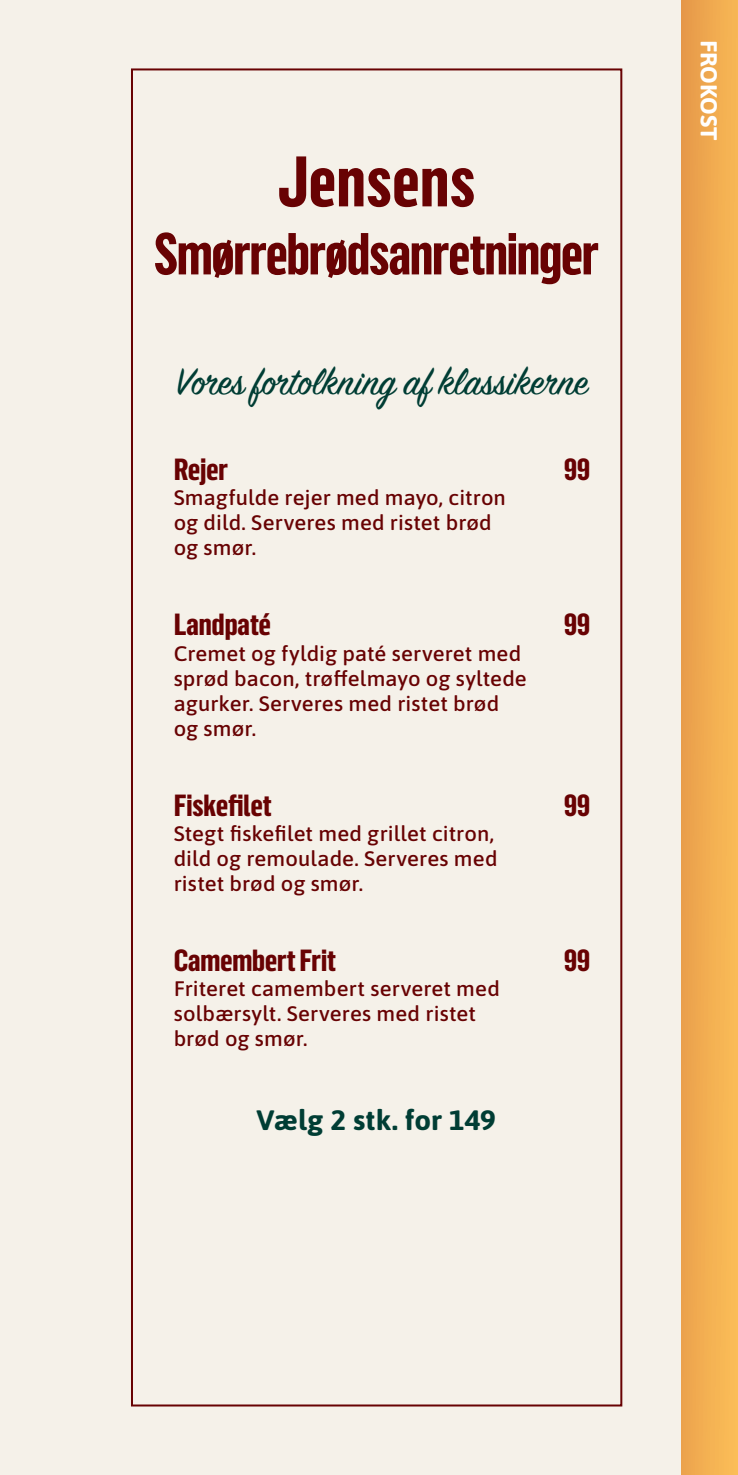
<style>
.page{position:relative;width:738px;height:1475px;background:#fff}
.page>*{position:absolute;margin:0;border:0;box-sizing:border-box;transform-origin:0 0}
.t1{font:700 70px "Flama Cond";letter-spacing:-.005em;color:#680203}
.t2{font:700 58px "Flama Cond";letter-spacing:-.035em;color:#680203}
.t3{font:42px "Sign Painter House Script";color:#003d34}
.t4{font:700 30px "Flama Cond";letter-spacing:-.02em;color:#680203;scale:1.05 1}
.t5{font:700 28px "Asap";color:#003d34;scale:1.05 1}
.t6{font:700 23px "Asap";letter-spacing:-.005em;color:#fff;scale:1.05 1}
.t7{font:500 21px/25px "Asap";letter-spacing:.005em;color:#680203;scale:1.05 1}
</style>
<div class="page">
<div style="left:0;top:0;width:737px;height:1474px;background:#f5f1e9"></div>
<div style="left:680px;top:0;width:57px;height:1474px;background:linear-gradient(to right,#e89c4b,#fabb57)"></div>
<h1 class="t1" style="left:277px;top:135px;width:199px">Jensens</h1>
<h2 class="t2" style="left:153px;top:215px;width:446px">Smørrebrødsanretninger</h2>
<h3 class="t3" style="left:176px;top:355px;width:413px">Vores fortolkning af klassikerne</h3>
<h3 class="t4" style="left:173px;top:449px;width:53px">Rejer</h3>
<h3 class="t4" style="left:563px;top:449px;width:27px">99</h3>
<p class="t7" style="left:173px;top:484px;width:317px">Smagfulde rejer med mayo, citron og dild. Serveres med ristet brød og smør.</p>
<h3 class="t4" style="left:173px;top:604px;width:94px">Landpaté</h3>
<h3 class="t4" style="left:563px;top:604px;width:27px">99</h3>
<p class="t7" style="left:173px;top:639px;width:337px">Cremet og fyldig paté serveret med sprød bacon, trøffelmayo og syltede agurker. Serveres med ristet brød og smør.</p>
<h3 class="t4" style="left:173px;top:784px;width:95px">Fiskefilet</h3>
<h3 class="t4" style="left:563px;top:784px;width:27px">99</h3>
<p class="t7" style="left:173px;top:819px;width:309px">Stegt fiskefilet med grillet citron, dild og remoulade. Serveres med ristet brød og smør.</p>
<h3 class="t4" style="left:173px;top:939px;width:156px">Camembert Frit</h3>
<h3 class="t4" style="left:563px;top:939px;width:27px">99</h3>
<p class="t7" style="left:173px;top:974px;width:312px">Friteret camembert serveret med solbærsylt. Serveres med ristet brød og smør.</p>
<h3 class="t5" style="left:256px;top:1099px;width:229px">Vælg 2 stk. for 149</h3>
<p class="t6" style="left:724px;top:40px;width:97px;rotate:90deg">FROKOST</p>
</div>
